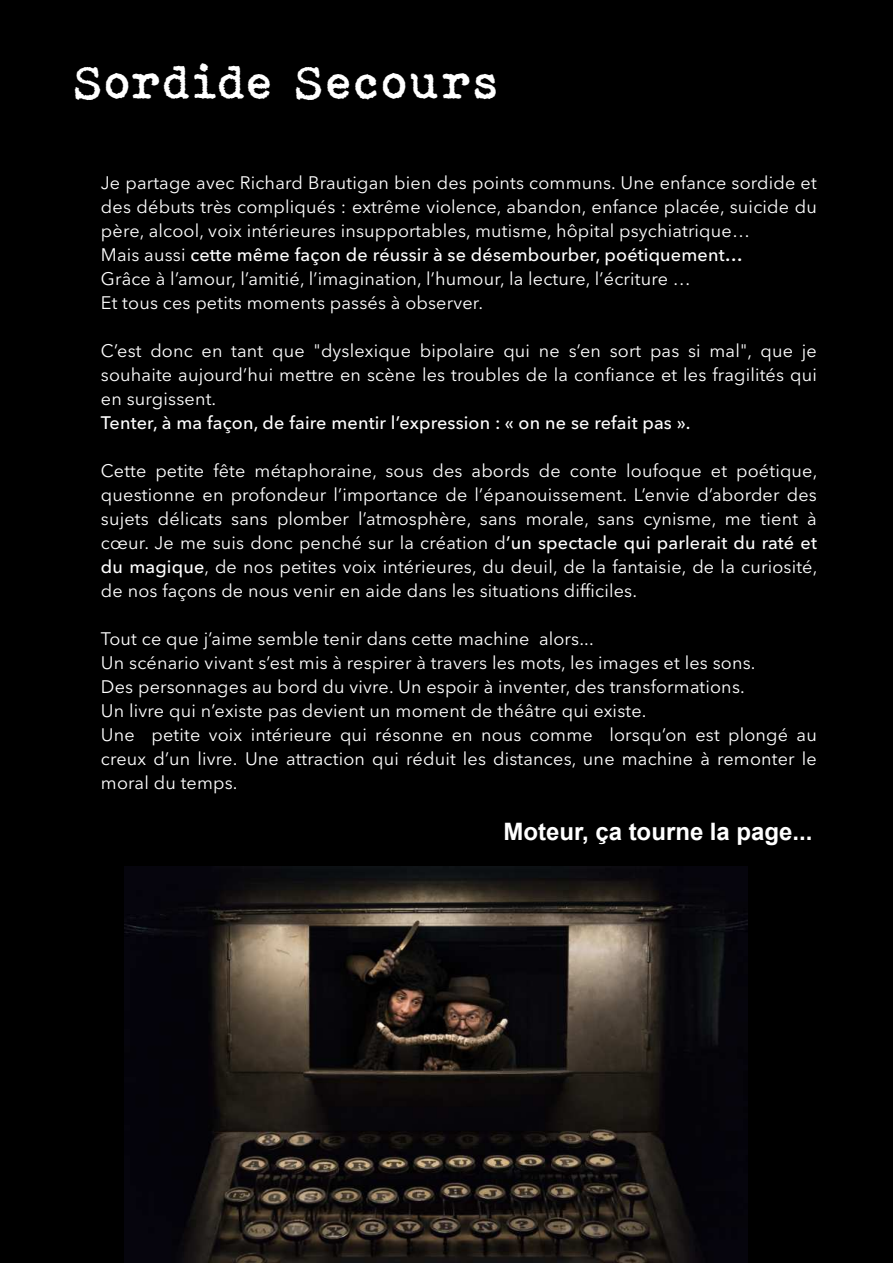
<style>
.page{position:relative;width:893px;height:1263px;background:#000}
.page>*{position:absolute;margin:0;border:0;box-sizing:border-box;transform-origin:0 0}
.t1{font:48px "Bohemian Typewriter";color:#fff}
.t2{font:700 24px "Arial";color:#fff}
.t3{font:18px/24px "Avenir Next Cyr";letter-spacing:.01em;color:#fff}
.t4{font:500 18px "Avenir Next Cyr";letter-spacing:.01em;color:#fff}
.s1{font-weight:500}
</style>
<div class="page">
<img style="left:124px;top:867px;width:623px;height:396px">
<h1 class="t1" style="left:72px;top:54px;width:428px">Sordide Secours</h1>
<p class="t3" style="left:101px;top:172px;width:717px">Je partage avec Richard Brautigan bien des points communs. Une enfance sordide et des débuts très compliqués : extrême violence, abandon, enfance placée, suicide du père, alcool, voix intérieures insupportables, mutisme, hôpital psychiatrique…<br>Mais aussi <span class="s1">cette même façon de réussir à se désembourber, poétiquement…<br></span>Grâce à l’amour, l’amitié, l’imagination, l’humour, la lecture, l’écriture …<br>Et tous ces petits moments passés à observer.</p>
<p class="t3" style="left:101px;top:340px;width:717px;text-align:justify">C’est donc en tant que "dyslexique bipolaire qui ne s’en sort pas si mal", que je souhaite aujourd’hui mettre en scène les troubles de la confiance et les fragilités qui en surgissent.</p>
<p class="t4" style="left:101px;top:415px;width:591px">Tenter, à ma façon, de faire mentir l’expression : « on ne se refait pas ».</p>
<p class="t3" style="left:101px;top:460px;width:718px;text-align:justify">Cette petite fête métaphoraine, sous des abords de conte loufoque et poétique, questionne en profondeur l’importance de l’épanouissement. L’envie d’aborder des sujets délicats sans plomber l’atmosphère, sans morale, sans cynisme, me tient à cœur. Je me suis donc penché sur la création d<span class="s1">’un spectacle qui parlerait du raté et du magique</span>, de nos petites voix intérieures, du deuil, de la fantaisie, de la curiosité, de nos façons de nous venir en aide dans les situations difficiles.</p>
<p class="t3" style="left:101px;top:628px;width:717px">Tout ce que j’aime semble tenir dans cette machine alors...<br>Un scénario vivant s’est mis à respirer à travers les mots, les images et les sons.<br>Des personnages au bord du vivre. Un espoir à inventer, des transformations.<br>Un livre qui n’existe pas devient un moment de théâtre qui existe.<br>Une petite voix intérieure qui résonne en nous comme lorsqu’on est plongé au creux d’un livre. Une attraction qui réduit les distances, une machine à remonter le moral du temps.</p>
<h2 class="t2" style="left:504px;top:815px;width:310px">Moteur, ça tourne la page...</h2>
</div>
